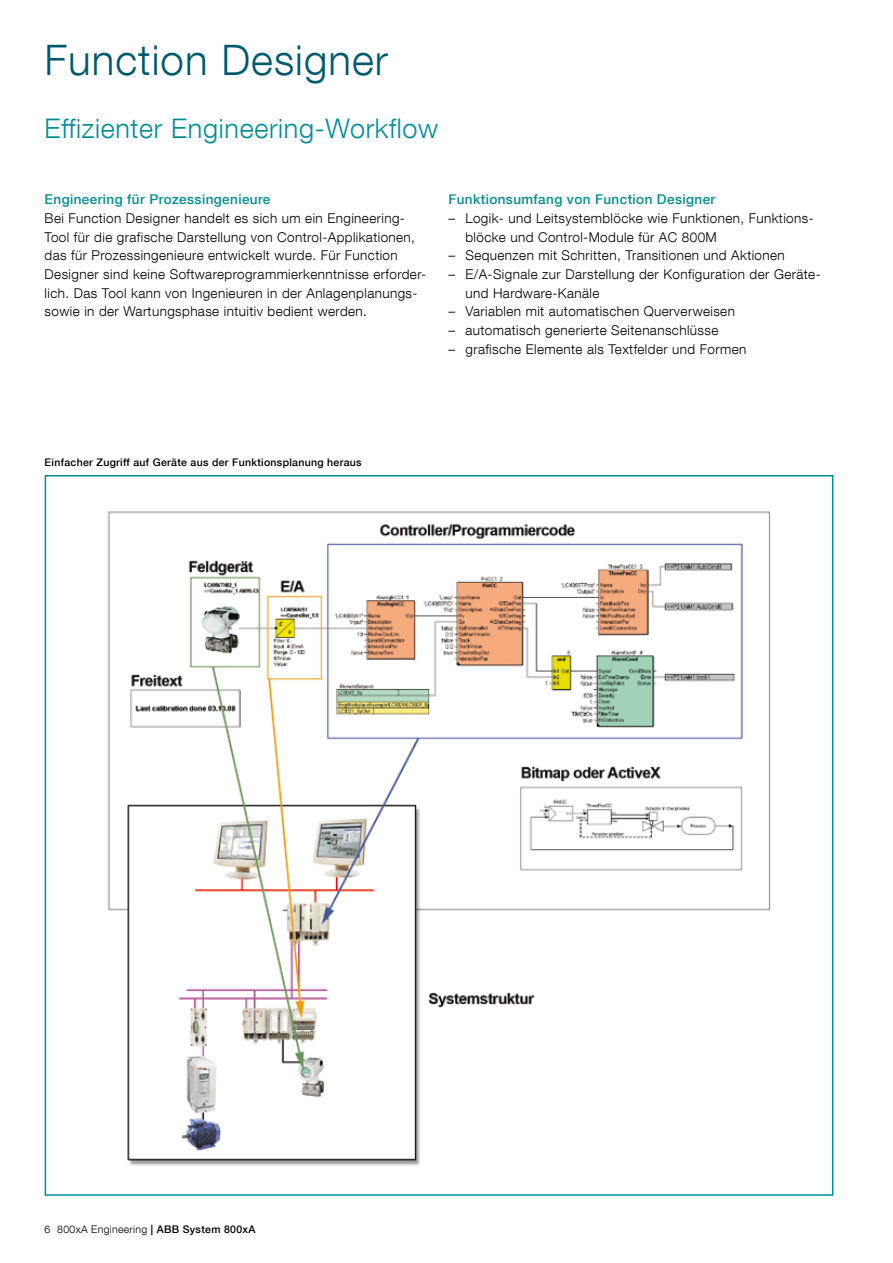
<style>
.page{position:relative;width:893px;height:1263px;background:#fff}
.page>*{position:absolute;margin:0;border:0;box-sizing:border-box;transform-origin:0 0}
.t1{font:300 42px "Helvetica Neue LT Com";letter-spacing:.025em;color:#005a6d}
.t2{font:300 27px "Helvetica Neue LT Com";letter-spacing:.025em;color:#008e96}
.t3{font:300 13.5px/18.8px "Helvetica Neue LT Com";letter-spacing:.03em;color:#000}
.t4{font:500 13.5px "Helvetica Neue LT Com";letter-spacing:.03em;color:#008e96}
.t5{font:500 10.5px "Helvetica Neue LT Com";letter-spacing:.03em;color:#000}
.t6{font:300 10.5px "Helvetica Neue LT Com";letter-spacing:.03em;color:#000}
.s1{font-weight:500}
</style>
<div class="page">
<img style="left:107px;top:507px;width:727px;height:680px">
<h1 class="t1" style="left:45px;top:34px;width:345px">Function Designer</h1>
<h2 class="t2" style="left:45px;top:112px;width:395px">Effizienter Engineering-Workflow</h2>
<p class="t4" style="left:45px;top:191px;width:227px">Engineering für Prozessingenieure</p>
<p class="t3" style="left:45px;top:208px;width:383px">Bei Function Designer handelt es sich um ein Engineering-Tool für die grafische Darstellung von Control-Applikationen, das für Prozessingenieure entwickelt wurde. Für Function Designer sind keine Softwareprogrammierkenntnisse erforder&shy;lich. Das Tool kann von Ingenieuren in der Anlagenplanungs&shy;sowie in der Wartungsphase intuitiv bedient werden.</p>
<p class="t4" style="left:448px;top:191px;width:268px">Funktionsumfang von Function Designer</p>
<p class="t3" style="left:465px;top:208px;width:348px;text-indent:-17px">– Logik- und Leitsystemblöcke wie Funktionen, Funktions&shy;blöcke und Control-Module für AC 800M</p>
<p class="t3" style="left:448px;top:246px;width:338px">– Sequenzen mit Schritten, Transitionen und Aktionen</p>
<p class="t3" style="left:465px;top:264px;width:357px;text-indent:-17px">– E/A-Signale zur Darstellung der Konfiguration der Geräte&shy;und Hardware-Kanäle</p>
<p class="t3" style="left:448px;top:302px;width:288px">– Variablen mit automatischen Querverweisen</p>
<p class="t3" style="left:448px;top:321px;width:271px">– automatisch generierte Seitenanschlüsse</p>
<p class="t3" style="left:448px;top:339px;width:299px">– grafische Elemente als Textfelder und Formen</p>
<p class="t5" style="left:45px;top:456px;width:318px">Einfacher Zugriff auf Geräte aus der Funktionsplanung heraus</p>
<p class="t6" style="left:45px;top:1223px;width:212px">6 800xA Engineering <span class="s1">| ABB System 800xA</span></p>
</div>
